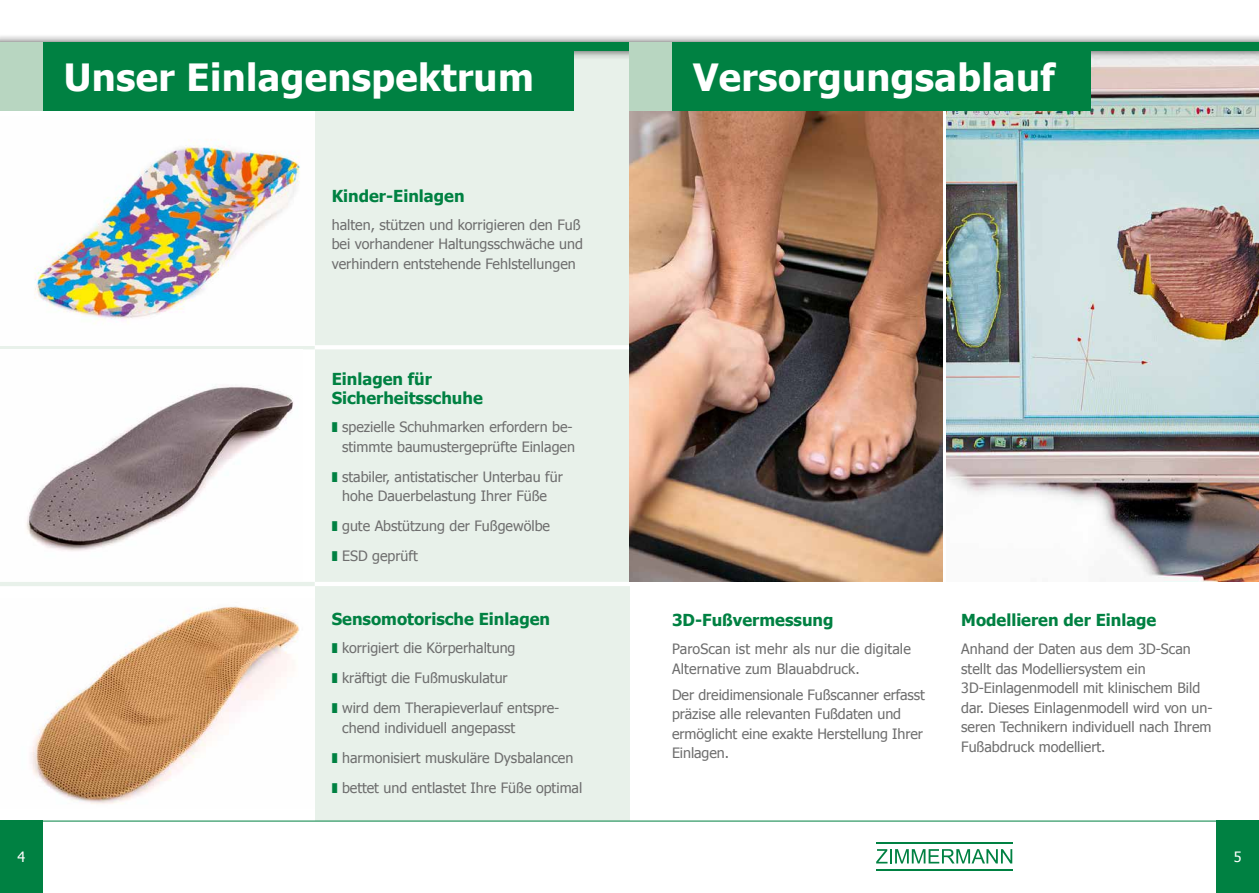
<style>
.page{position:relative;width:1259px;height:893px;background:#fff}
.page>*{position:absolute;margin:0;border:0;box-sizing:border-box;transform-origin:0 0}
.t1{font:700 37.5px "Tahoma";letter-spacing:.01em;color:#fff}
.t2{font:700 16.5px/19.5px "Tahoma";color:#008142}
.t3{font:14.25px/19.5px "Tahoma";color:#6e6e6e}
.t4{font:14.25px "Tahoma";color:#fff}
.s1{color:#008142}
</style>
<div class="page">
<div style="left:315px;top:43px;width:314px;height:778px;background:#e8f1ea"></div>
<hr style="left:315px;top:345px;width:314px;height:4px;background:#fff">
<hr style="left:315px;top:582px;width:323px;height:4px;background:#fff">
<svg style="left:0;top:346px;width:315px;height:3px"></svg>
<hr style="left:0;top:582px;width:315px;height:4px;background:#e8f1ea">
<img style="left:31px;top:606px;width:268px;height:198px">
<img style="left:34px;top:139px;width:266px;height:185px">
<img style="left:26px;top:385px;width:268px;height:166px">
<img style="left:629px;top:111px;width:313px;height:471px">
<img style="left:946px;top:60px;width:313px;height:522px">
<div style="left:0;top:34px;width:1259px;height:26px;background:#000;opacity:.75"></div>
<div style="left:0;top:43px;width:1259px;height:8px;background:#008142"></div>
<div style="left:0;top:821px;width:43px;height:72px;background:#008142"></div>
<div style="left:1216px;top:821px;width:43px;height:72px;background:#008142"></div>
<hr style="left:0;top:821px;width:1259px;height:1px;background:#008142">
<svg style="left:876px;top:849px;width:136px;height:14px"></svg>
<hr style="left:876px;top:842px;width:136px;height:1px;background:#008142">
<hr style="left:876px;top:869px;width:136px;height:1px;background:#008142">
<div style="left:672px;top:43px;width:418px;height:68px;background:#008142"></div>
<div style="left:629px;top:43px;width:43px;height:68px;background:#b8d6c1"></div>
<div style="left:43px;top:43px;width:531px;height:68px;background:#008142"></div>
<div style="left:0;top:43px;width:43px;height:68px;background:#b8d6c1"></div>
<h1 class="t1" style="left:64px;top:51px;width:471px">Unser Einlagenspektrum</h1>
<h1 class="t1" style="left:693px;top:51px;width:363px">Versorgungsablauf</h1>
<p class="t2" style="left:332px;top:185px;width:134px">Kinder-Einlagen</p>
<p class="t3" style="left:332px;top:214px;width:253px">halten, stützen und korrigieren den Fuß bei vorhandener Haltungsschwäche und verhindern entstehende Fehlstellungen</p>
<p class="t2" style="left:332px;top:368px;width:153px">Einlagen für<br>Sicherheitsschuhe</p>
<p class="t3" style="left:332px;top:416px;width:245px;text-align:right"><span class="s1">❚</span> spezielle Schuhmarken erfordern be&shy;stimmte baumustergeprüfte Einlagen</p>
<p class="t3" style="left:332px;top:466px;width:232px;text-align:center"><span class="s1">❚</span> stabiler, antistatischer Unterbau für hohe Dauerbelastung Ihrer Füße</p>
<p class="t3" style="left:332px;top:510px;width:220px;line-height:30.2px"><span class="s1">❚</span> gute Abstützung der Fußgewölbe <span class="s1">❚</span> ESD geprüft</p>
<p class="t2" style="left:332px;top:608px;width:220px">Sensomotorische Einlagen</p>
<p class="t3" style="left:332px;top:632px;width:229px;line-height:30.2px"><span class="s1">❚</span> korrigiert die Körperhaltung<br><span class="s1">❚</span> kräftigt die Fußmuskulatur<br><span class="s1">❚</span> wird dem Therapieverlauf entspre-</p>
<p class="t3" style="left:332px;top:712px;width:252px;line-height:30.2px;text-indent:10px">chend individuell angepasst<br><span class="s1">❚</span> harmonisiert muskuläre Dysbalancen <span class="s1">❚</span> bettet und entlastet Ihre Füße optimal</p>
<p class="t2" style="left:672px;top:610px;width:163px">3D-Fußvermessung</p>
<p class="t3" style="left:672px;top:639px;width:240px">ParoScan ist mehr als nur die digitale<br>Alternative zum Blauabdruck.</p>
<p class="t3" style="left:672px;top:684px;width:254px">Der dreidimensionale Fußscanner erfasst präzise alle relevanten Fußdaten und ermöglicht eine exakte Herstellung Ihrer Einlagen.</p>
<p class="t2" style="left:961px;top:610px;width:197px">Modellieren der Einlage</p>
<p class="t3" style="left:961px;top:639px;width:253px">Anhand der Daten aus dem 3D-Scan stellt das Modelliersystem ein 3D-Einlagenmodell mit klinischem Bild dar. Dieses Einlagenmodell wird von un&shy;seren Technikern individuell nach Ihrem Fußabdruck modelliert.</p>
<p class="t4" style="left:17px;top:847px;width:9px">4</p>
<p class="t4" style="left:1233px;top:847px;width:9px">5</p>
</div>
